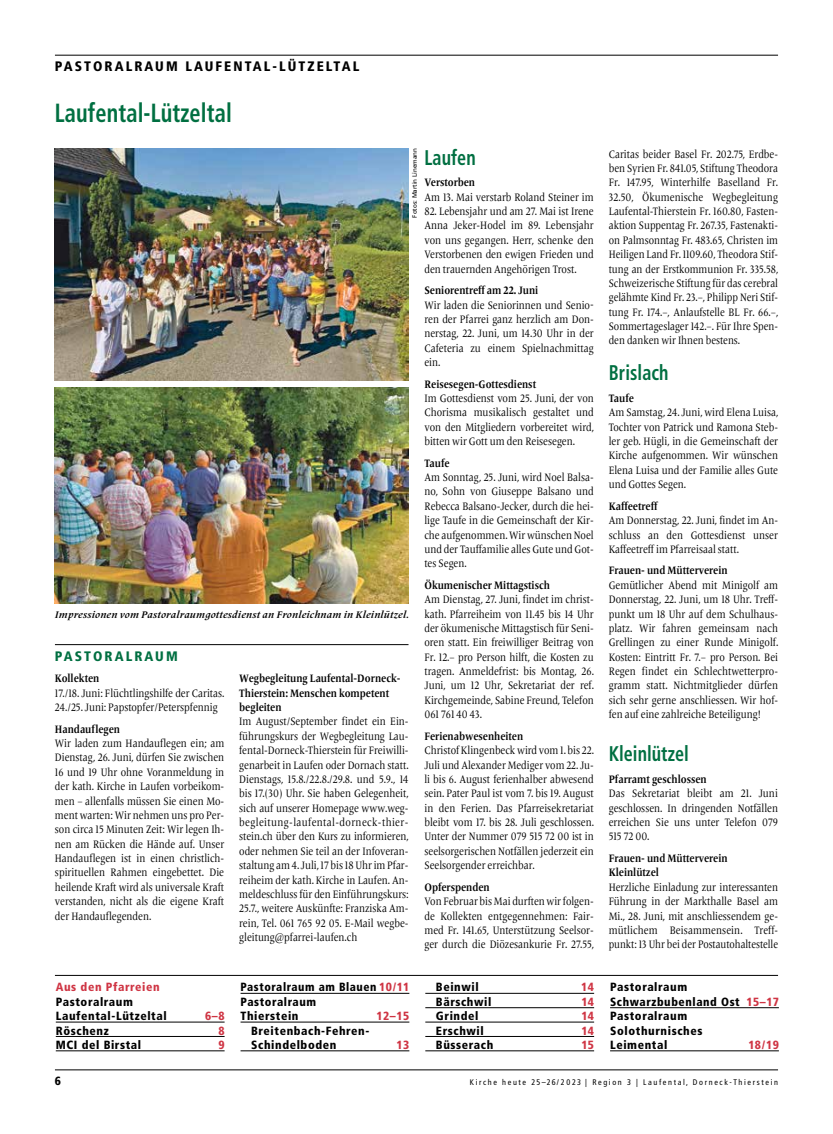
<style>
.page{position:relative;width:833px;height:1134px;background:#fff}
.page>*{position:absolute;margin:0;border:0;box-sizing:border-box;transform-origin:0 0}
.t1{font:700 condensed 26.25px "Frutiger LT Pro";letter-spacing:.005em;color:#006f41;scale:.85 1}
.t2{font:700 condensed 21.25px "Frutiger LT Pro";letter-spacing:.005em;color:#006f41;scale:.85 1}
.t3{font:900 condensed 13.75px "Frutiger LT Pro";letter-spacing:.15em;color:#000}
.t4{font:900 condensed 13.75px "Frutiger LT Pro";letter-spacing:.15em;color:#006f41}
.t5{font:900 condensed 11.88px/14.4px "Frutiger LT Pro";letter-spacing:.05em;color:#000}
.t6{font:900 condensed 11.88px/14.4px "Frutiger LT Pro";letter-spacing:.05em;color:#000;scale:.96 1}
.t7{font:900 condensed 11.88px "Frutiger LT Pro";letter-spacing:.05em;color:#cf3544}
.t8{font:11.25px/14.4px "Frutiger Serif LT Pro";color:#000;text-align:justify;scale:.85 1}
.t9{font:700 11.25px/14.4px "Frutiger Serif LT Pro";color:#000;scale:.85 1}
.t10{font:italic 700 10px "Frutiger Serif LT Pro";letter-spacing:.025em;color:#000}
.t11{font:condensed 8.12px "Frutiger LT Pro";letter-spacing:.2em;color:#000}
.t12{font:6.25px "Frutiger LT Pro";color:#000}
.s1{color:#cf3544}
</style>
<div class="page">
<hr style="left:55px;top:1070px;width:723px;height:1px;background:#000">
<hr style="left:55px;top:55px;width:723px;height:1px;background:#000">
<hr style="left:55px;top:644px;width:353px;height:1px;background:#000">
<img style="left:55px;top:148px;width:353px;height:232px">
<img style="left:55px;top:388px;width:353px;height:215px">
<hr style="left:55px;top:975px;width:723px;height:1px;background:#000">
<hr style="left:56px;top:1022px;width:169px;height:1px;background:#000">
<hr style="left:56px;top:1036px;width:169px;height:1px;background:#000">
<hr style="left:56px;top:1050px;width:169px;height:1px;background:#000">
<hr style="left:240px;top:993px;width:169px;height:1px;background:#000">
<hr style="left:240px;top:1022px;width:169px;height:1px;background:#000">
<hr style="left:240px;top:1050px;width:169px;height:1px;background:#000">
<hr style="left:425px;top:993px;width:169px;height:1px;background:#000">
<hr style="left:425px;top:1007px;width:169px;height:1px;background:#000">
<hr style="left:425px;top:1022px;width:169px;height:1px;background:#000">
<hr style="left:425px;top:1036px;width:169px;height:1px;background:#000">
<hr style="left:425px;top:1050px;width:169px;height:1px;background:#000">
<hr style="left:610px;top:1007px;width:169px;height:1px;background:#000">
<hr style="left:610px;top:1050px;width:169px;height:1px;background:#000">
<p class="t3" style="left:55px;top:58px;width:306px">PASTORALRAUM LAUFENTAL-LÜTZELTAL</p>
<h1 class="t1" style="left:55px;top:97px;width:210px">Laufental-Lützeltal</h1>
<p class="t12" style="left:411px;top:218px;width:71px;rotate:-90deg">Fotos: Martin Linemann</p>
<h2 class="t2" style="left:424px;top:145px;width:62px">Laufen</h2>
<p class="t9" style="left:424px;top:175px;width:61px">Verstorben</p>
<p class="t8" style="left:424px;top:190px;width:201px">Am 13. Mai verstarb Roland Steiner im</p>
<p class="t8" style="left:424px;top:204px;width:201px">82. Lebensjahr und am 27. Mai ist Irene Anna Jeker-Hodel im 89. Lebensjahr von uns gegangen. Herr, schenke den Verstorbenen den ewigen Frieden und den trauernden Angehörigen Trost.</p>
<p class="t9" style="left:424px;top:283px;width:135px">Seniorentreff am 22. Juni</p>
<p class="t8" style="left:424px;top:298px;width:201px">Wir laden die Seniorinnen und Senio&shy;ren der Pfarrei ganz herzlich am Don&shy;nerstag, 22. Juni, um 14.30 Uhr in der Cafeteria zu einem Spielnachmittag ein.</p>
<p class="t9" style="left:424px;top:377px;width:133px">Reisesegen-Gottesdienst</p>
<p class="t8" style="left:424px;top:391px;width:201px">Im Gottesdienst vom 25. Juni, der von Chorisma musikalisch gestaltet und von den Mitgliedern vorbereitet wird, bitten wir Gott um den Reisesegen.</p>
<p class="t9" style="left:424px;top:456px;width:31px">Taufe</p>
<p class="t8" style="left:424px;top:470px;width:201px">Am Sonntag, 25. Juni, wird Noel Balsa&shy;no, Sohn von Giuseppe Balsano und Rebecca Balsano-Jecker, durch die hei&shy;lige Taufe in die Gemeinschaft der Kir&shy;che aufgenommen. Wir wünschen Noel und der Tauffamilie alles Gute und Got&shy;tes Segen.</p>
<p class="t9" style="left:424px;top:578px;width:149px">Ökumenischer Mittagstisch</p>
<p class="t8" style="left:424px;top:592px;width:201px">Am Dienstag, 27. Juni, findet im christ&shy;kath. Pfarreiheim von 11.45 bis 14 Uhr der ökumenische Mittagstisch für Seni&shy;oren statt. Ein freiwilliger Beitrag von Fr. 12.– pro Person hilft, die Kosten zu tragen. Anmeldefrist: bis Montag, 26.<br>Juni, um 12 Uhr, Sekretariat der ref.<br>Kirchgemeinde, Sabine Freund, Telefon 061 761 40 43.</p>
<p class="t9" style="left:424px;top:729px;width:118px">Ferienabwesenheiten</p>
<p class="t8" style="left:424px;top:743px;width:201px">Christof Klingenbeck wird vom 1. bis 22.<br>Juli und Alexander Mediger vom 22. Ju&shy;li bis 6. August ferienhalber abwesend sein. Pater Paul ist vom 7. bis 19. August in den Ferien. Das Pfarreisekretariat bleibt vom 17. bis 28. Juli geschlossen.<br>Unter der Nummer 079 515 72 00 ist in seelsorgerischen Notfällen jederzeit ein Seelsorgender erreichbar.</p>
<p class="t9" style="left:424px;top:880px;width:78px">Opferspenden</p>
<p class="t8" style="left:424px;top:894px;width:201px">Von Februar bis Mai durften wir folgen&shy;de Kollekten entgegennehmen: Fair&shy;med Fr. 141.65, Unterstützung Seelsor&shy;ger durch die Diözesankurie Fr. 27.55,</p>
<p class="t10" style="left:55px;top:608px;width:355px">Impressionen vom Pastoralraumgottesdienst an Fronleichnam in Kleinlützel.</p>
<p class="t4" style="left:55px;top:648px;width:124px">PASTORALRAUM</p>
<p class="t9" style="left:55px;top:671px;width:54px">Kollekten</p>
<p class="t8" style="left:55px;top:686px;width:201px">17./18. Juni: Flüchtlingshilfe der Caritas.<br>24./25. Juni: Papstopfer/Peterspfennig</p>
<p class="t9" style="left:55px;top:722px;width:78px">Handauflegen</p>
<p class="t8" style="left:55px;top:736px;width:201px">Wir laden zum Handauflegen ein; am Dienstag, 26. Juni, dürfen Sie zwischen 16 und 19 Uhr ohne Voranmeldung in der kath. Kirche in Laufen vorbeikom&shy;men – allenfalls müssen Sie einen Mo&shy;ment warten: Wir nehmen uns pro Per&shy;son circa 15 Minuten Zeit: Wir legen Ih&shy;nen am Rücken die Hände auf. Unser Handauflegen ist in einen christlich&shy;spirituellen Rahmen eingebettet. Die heilende Kraft wird als universale Kraft verstanden, nicht als die eigene Kraft der Handauflegenden.</p>
<p class="t9" style="left:239px;top:671px;width:191px">Wegbegleitung Laufental-Dorneck-<br>Thierstein: Menschen kompetent begleiten</p>
<p class="t8" style="left:239px;top:715px;width:201px;text-align:left">Im August/September findet ein Ein&shy;führungskurs der Wegbegleitung Lau&shy;fental-Dorneck-Thierstein für Freiwilli&shy;genarbeit in Laufen oder Dornach statt.<br>Dienstags, 15.8./22.8./29.8. und 5.9., 14 bis 17.(30) Uhr. Sie haben Gelegenheit, sich auf unserer Homepage www.weg&shy;begleitung-laufental-dorneck-thier&shy;stein.ch über den Kurs zu informieren, oder nehmen Sie teil an der Infoveran&shy;staltung am 4. Juli, 17 bis 18 Uhr im Pfar&shy;reiheim der kath. Kirche in Laufen. An&shy;meldeschluss für den Einführungskurs:<br>25.7., weitere Auskünfte: Franziska Am&shy;rein, Tel. 061 765 92 05. E-Mail wegbe&shy;gleitung@pfarrei-laufen.ch</p>
<p class="t7" style="left:56px;top:980px;width:105px">Aus den Pfarreien</p>
<p class="t5" style="left:56px;top:994px;width:112px">Pastoralraum<br>Laufental-Lützeltal</p>
<p class="t7" style="left:205px;top:1009px;width:21px">6–8</p>
<p class="t6" style="left:240px;top:980px;width:177px">Pastoralraum am Blauen <span class="s1">10/11<br></span>Pastoralraum<br>Thierstein</p>
<p class="t7" style="left:376px;top:1009px;width:35px">12–15</p>
<p class="t5" style="left:56px;top:1023px;width:54px">Röschenz</p>
<p class="t7" style="left:218px;top:1023px;width:8px">8</p>
<p class="t5" style="left:56px;top:1037px;width:87px">MCI del Birstal</p>
<p class="t7" style="left:218px;top:1038px;width:8px">9</p>
<p class="t5" style="left:251px;top:1023px;width:120px">Breitenbach-Fehren-<br>Schindelboden</p>
<p class="t7" style="left:396px;top:1038px;width:14px">13</p>
<p class="t5" style="left:436px;top:980px;width:44px">Beinwil</p>
<p class="t7" style="left:581px;top:980px;width:14px">14</p>
<p class="t5" style="left:436px;top:994px;width:57px">Bärschwil</p>
<p class="t7" style="left:581px;top:994px;width:14px">14</p>
<p class="t5" style="left:436px;top:1009px;width:44px">Grindel</p>
<p class="t7" style="left:581px;top:1009px;width:14px">14</p>
<p class="t5" style="left:436px;top:1023px;width:49px">Erschwil</p>
<p class="t7" style="left:581px;top:1023px;width:14px">14</p>
<p class="t5" style="left:436px;top:1037px;width:59px">Büsserach</p>
<p class="t7" style="left:581px;top:1038px;width:14px">15</p>
<p class="t8" style="left:609px;top:147px;width:201px">Caritas beider Basel Fr. 202.75, Erdbe&shy;ben Syrien Fr. 841.05, Stiftung Theodora Fr. 147.95, Winterhilfe Baselland Fr.<br>32.50, Ökumenische Wegbegleitung Laufental-Thierstein Fr. 160.80, Fasten&shy;aktion Suppentag Fr. 267.35, Fastenakti&shy;on Palmsonntag Fr. 483.65, Christen im Heiligen Land Fr. 1109.60, Theodora Stif&shy;tung an der Erstkommunion Fr. 335.58, Schweizerische Stiftung für das cerebral gelähmte Kind Fr. 23.–, Philipp Neri Stif&shy;tung Fr. 174.–, Anlaufstelle BL Fr. 66.–, Sommertageslager 142.–. Für Ihre Spen&shy;den danken wir Ihnen bestens.</p>
<h2 class="t2" style="left:609px;top:360px;width:72px">Brislach</h2>
<p class="t9" style="left:609px;top:391px;width:31px">Taufe</p>
<p class="t8" style="left:609px;top:405px;width:201px">Am Samstag, 24. Juni, wird Elena Luisa, Tochter von Patrick und Ramona Steb&shy;ler geb. Hügli, in die Gemeinschaft der Kirche aufgenommen. Wir wünschen Elena Luisa und der Familie alles Gute und Gottes Segen.</p>
<p class="t9" style="left:609px;top:499px;width:59px">Kaffeetreff</p>
<p class="t8" style="left:609px;top:513px;width:201px">Am Donnerstag, 22. Juni, findet im An&shy;schluss an den Gottesdienst unser Kaffeetreff im Pfarreisaal statt.</p>
<p class="t9" style="left:609px;top:564px;width:141px">Frauen- und Mütterverein</p>
<p class="t8" style="left:609px;top:578px;width:201px">Gemütlicher Abend mit Minigolf am Donnerstag, 22. Juni, um 18 Uhr. Treff&shy;punkt um 18 Uhr auf dem Schulhaus&shy;platz. Wir fahren gemeinsam nach Grellingen zu einer Runde Minigolf.<br>Kosten: Eintritt Fr. 7.– pro Person. Bei Regen findet ein Schlechtwetterpro&shy;gramm statt. Nichtmitglieder dürfen sich sehr gerne anschliessen. Wir hof&shy;fen auf eine zahlreiche Beteiligung!</p>
<h2 class="t2" style="left:609px;top:741px;width:96px">Kleinlützel</h2>
<p class="t9" style="left:609px;top:772px;width:117px">Pfarramt geschlossen</p>
<p class="t8" style="left:609px;top:786px;width:201px">Das Sekretariat bleibt am 21. Juni geschlossen. In dringenden Notfällen erreichen Sie uns unter Telefon 079<br>515 72 00.</p>
<p class="t9" style="left:609px;top:851px;width:141px">Frauen- und Mütterverein<br>Kleinlützel</p>
<p class="t8" style="left:609px;top:880px;width:201px">Herzliche Einladung zur interessanten Führung in der Markthalle Basel am Mi., 28. Juni, mit anschliessendem ge&shy;mütlichem Beisammensein. Treff&shy;punkt: 13 Uhr bei der Postautohaltestelle</p>
<p class="t5" style="left:610px;top:980px;width:170px">Pastoralraum<br>Schwarzbubenland Ost <span class="s1">15–17<br></span>Pastoralraum<br>Solothurnisches<br>Leimental</p>
<p class="t7" style="left:748px;top:1038px;width:32px">18/19</p>
<p class="t5" style="left:55px;top:1074px;width:8px">6</p>
<p class="t11" style="left:470px;top:1077px;width:310px">Kirche heute 25–26/2023 | Region 3 | Laufental, Dorneck-Thierstein</p>
</div>
